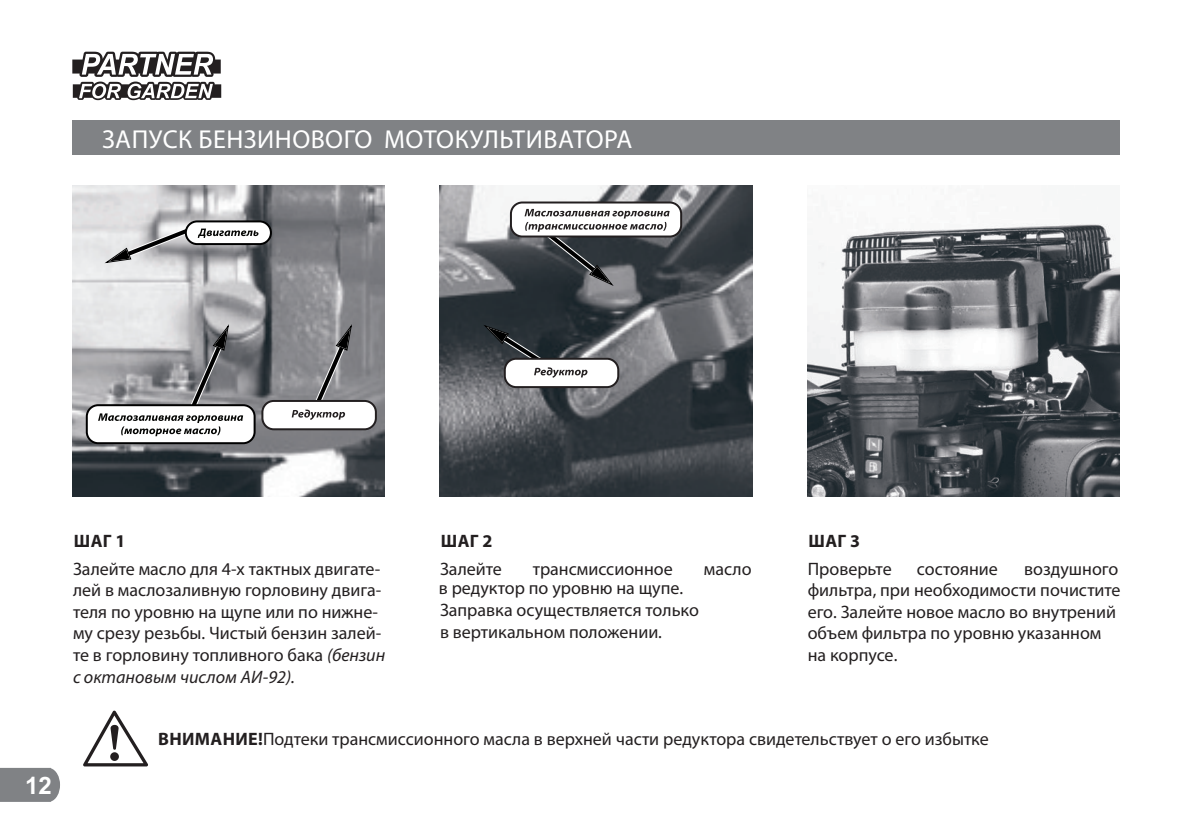
<style>
.page{position:relative;width:1191px;height:838px;background:#fff}
.page>*{position:absolute;margin:0;border:0;box-sizing:border-box;transform-origin:0 0}
.t1{font:26px "Myriad Pro";letter-spacing:.02em;color:#fff}
.t2{font:700 24px "Arial";color:#fff}
.t3{font:18px/21.6px "Myriad Pro";color:#231f20}
.t4{font:700 18px "Myriad Pro";letter-spacing:.02em;color:#231f20}
.s1{font-style:italic}
.s2{font-weight:700}
</style>
<div class="page">
<svg style="left:0;top:768px;width:60px;height:34px"></svg>
<img style="left:440px;top:185px;width:311px;height:312px">
<div style="left:72px;top:121px;width:1047px;height:34px;background:#808285"></div>
<svg style="left:83px;top:710px;width:65px;height:56px"></svg>
<div style="left:511px;top:203px;width:170px;height:34px;background:#fff;border-radius:11px"></div>
<div style="left:510px;top:202px;width:172px;height:36px;border:2px solid #231f20;border-radius:11px"></div>
<svg style="left:524px;top:209px;width:145px;height:77px"></svg>
<div style="left:504px;top:359px;width:114px;height:28px;background:#fff;border-radius:11px"></div>
<div style="left:503px;top:358px;width:116px;height:30px;border:2px solid #231f20;border-radius:11px"></div>
<svg style="left:483px;top:325px;width:104px;height:56px"></svg>
<img style="left:807px;top:223px;width:312px;height:274px">
<img style="left:72px;top:185px;width:312px;height:312px">
<div style="left:262px;top:401px;width:114px;height:28px;background:#fff;border-radius:11px"></div>
<div style="left:261px;top:400px;width:116px;height:30px;border:2px solid #231f20;border-radius:11px"></div>
<svg style="left:291px;top:324px;width:61px;height:96px"></svg>
<div style="left:186px;top:221px;width:85px;height:23px;background:#fff;border-radius:11px"></div>
<div style="left:185px;top:220px;width:87px;height:25px;border:2px solid #000;border-radius:11px"></div>
<svg style="left:105px;top:223px;width:153px;height:40px"></svg>
<div style="left:87px;top:405px;width:167px;height:38px;background:#fff;border-radius:11px"></div>
<div style="left:86px;top:404px;width:169px;height:40px;border:2px solid #000;border-radius:11px"></div>
<svg style="left:98px;top:324px;width:145px;height:112px"></svg>
<svg style="left:72px;top:52px;width:149px;height:48px"></svg>
<h1 class="t1" style="left:102px;top:128px;width:531px">ЗАПУСК БЕНЗИНОВОГО МОТОКУЛЬТИВАТОРА</h1>
<h2 class="t2" style="left:25px;top:776px;width:28px">12</h2>
<p class="t4" style="left:74px;top:534px;width:53px">ШАГ 1</p>
<p class="t3" style="left:73px;top:559px;width:313px">Залейте масло для 4-х тактных двигате&shy;лей в маслозаливную горловину двига&shy;теля по уровню на щупе или по нижне&shy;му срезу резьбы. Чистый бензин залей&shy;те в горловину топливного бака <span class="s1">(бензин с октановым числом АИ-92).</span></p>
<p class="t4" style="left:441px;top:534px;width:53px">ШАГ 2</p>
<p class="t3" style="left:440px;top:559px;width:63px">Залейте</p>
<p class="t3" style="left:532px;top:559px;width:141px">трансмиссионное</p>
<p class="t3" style="left:703px;top:559px;width:49px">масло</p>
<p class="t3" style="left:438px;top:578px;width:262px">в редуктор по уровню на щупе.<br>Заправка осуществляется только в вертикальном положении.</p>
<p class="t4" style="left:808px;top:534px;width:53px">ШАГ 3</p>
<p class="t3" style="left:807px;top:559px;width:85px">Проверьте</p>
<p class="t3" style="left:916px;top:559px;width:82px">состояние</p>
<p class="t3" style="left:807px;top:559px;width:314px;text-indent:216px">воздушного фильтра, при необходимости почистите его. Залейте новое масло во внутрений объем фильтра по уровню указанном на корпусе.</p>
<p class="t3" style="left:158px;top:730px;width:831px"><span class="s2">ВНИМАНИЕ!</span>Подтеки трансмиссионного масла в верхней части редуктора свидетельствует о его избытке</p>
</div>
